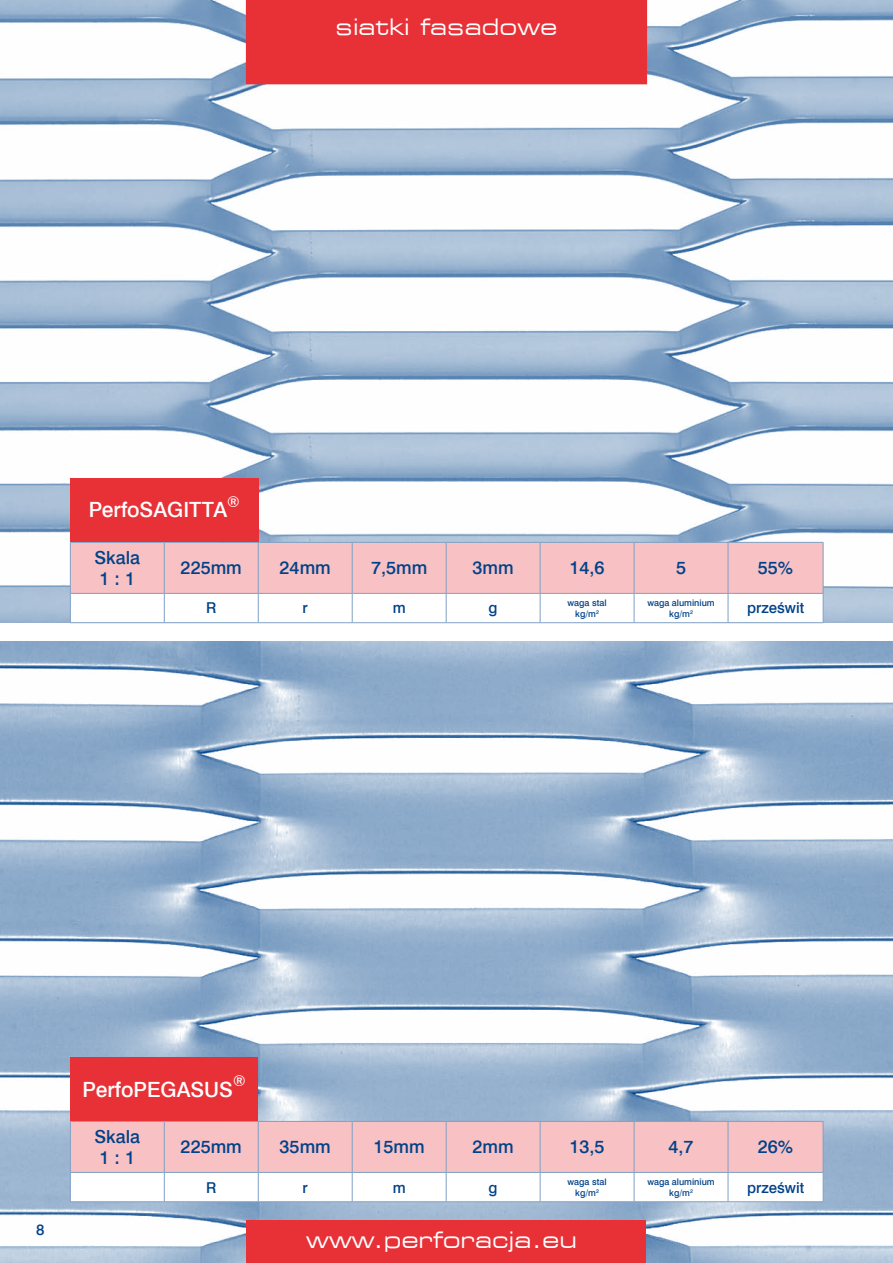
<style>
.page{position:relative;width:893px;height:1263px;background:#fff}
.page>*{position:absolute;margin:0;border:0;box-sizing:border-box;transform-origin:0 0}
.t1{font:22.5px "Square 721 Ex EU";color:#fff}
.t2{font:21px "Swis 721 Md EU";color:#fff}
.t3{font:18px/21.6px "Swis 721 Md EU";color:#004289}
.t4{font:15px "Swis 721 Md EU";color:#004289}
.t5{font:15px "Swis 721 Md EU";color:#fff}
.t6{font:9px/10.8px "Swis 721 Md EU";color:#004289;text-align:center}
</style>
<div class="page">
<img style="left:0;top:0;width:892px;height:623px">
<img style="left:0;top:641px;width:892px;height:622px">
<svg style="left:70px;top:542px;width:754px;height:81px"></svg>
<svg style="left:70px;top:1121px;width:754px;height:81px"></svg>
<div style="left:246px;top:0;width:401px;height:84px;background:#e73137"></div>
<div style="left:247px;top:1220px;width:399px;height:43px;background:#e73137"></div>
<div style="left:70px;top:478px;width:188px;height:64px;background:#e73137"></div>
<div style="left:70px;top:1057px;width:188px;height:64px;background:#e73137"></div>
<p class="t1" style="left:335px;top:14px;width:224px">siatki fasadowe</p>
<p class="t5" style="left:227px;top:492px;width:14px">®</p>
<p class="t2" style="left:89px;top:497px;width:140px">PerfoSAGITTA</p>
<p class="t3" style="left:94px;top:547px;width:47px">Skala<br>1 : 1</p>
<p class="t3" style="left:181px;top:558px;width:63px">225mm</p>
<p class="t3" style="left:280px;top:558px;width:53px">24mm</p>
<p class="t3" style="left:371px;top:558px;width:58px">7,5mm</p>
<p class="t3" style="left:473px;top:558px;width:43px">3mm</p>
<p class="t3" style="left:570px;top:558px;width:37px">14,6</p>
<p class="t3" style="left:676px;top:558px;width:12px">5</p>
<p class="t3" style="left:758px;top:558px;width:37px">55%</p>
<p class="t4" style="left:206px;top:599px;width:12px">R</p>
<p class="t4" style="left:303px;top:599px;width:7px">r</p>
<p class="t4" style="left:393px;top:599px;width:14px">m</p>
<p class="t4" style="left:489px;top:599px;width:11px">g</p>
<p class="t6" style="left:568px;top:598px;width:41px">waga stal kg/m<sup>2</sup></p>
<p class="t6" style="left:647px;top:598px;width:69px">waga aluminium kg/m<sup>2</sup></p>
<p class="t4" style="left:747px;top:599px;width:59px">prześwit</p>
<p class="t4" style="left:36px;top:1221px;width:10px">8</p>
<p class="t5" style="left:233px;top:1071px;width:14px">®</p>
<p class="t2" style="left:83px;top:1076px;width:152px">PerfoPEGASUS</p>
<p class="t3" style="left:94px;top:1126px;width:47px">Skala<br>1 : 1</p>
<p class="t3" style="left:181px;top:1137px;width:63px">225mm</p>
<p class="t3" style="left:280px;top:1137px;width:53px">35mm</p>
<p class="t3" style="left:374px;top:1137px;width:53px">15mm</p>
<p class="t3" style="left:473px;top:1137px;width:43px">2mm</p>
<p class="t3" style="left:570px;top:1137px;width:37px">13,5</p>
<p class="t3" style="left:668px;top:1137px;width:27px">4,7</p>
<p class="t3" style="left:758px;top:1137px;width:37px">26%</p>
<p class="t4" style="left:206px;top:1178px;width:12px">R</p>
<p class="t4" style="left:303px;top:1178px;width:7px">r</p>
<p class="t4" style="left:393px;top:1178px;width:14px">m</p>
<p class="t4" style="left:489px;top:1178px;width:11px">g</p>
<p class="t6" style="left:568px;top:1177px;width:41px">waga stal kg/m<sup>2</sup></p>
<p class="t6" style="left:647px;top:1177px;width:69px">waga aluminium kg/m<sup>2</sup></p>
<p class="t4" style="left:747px;top:1178px;width:59px">prześwit</p>
<p class="t1" style="left:306px;top:1226px;width:272px">www.perforacja.eu</p>
</div>
